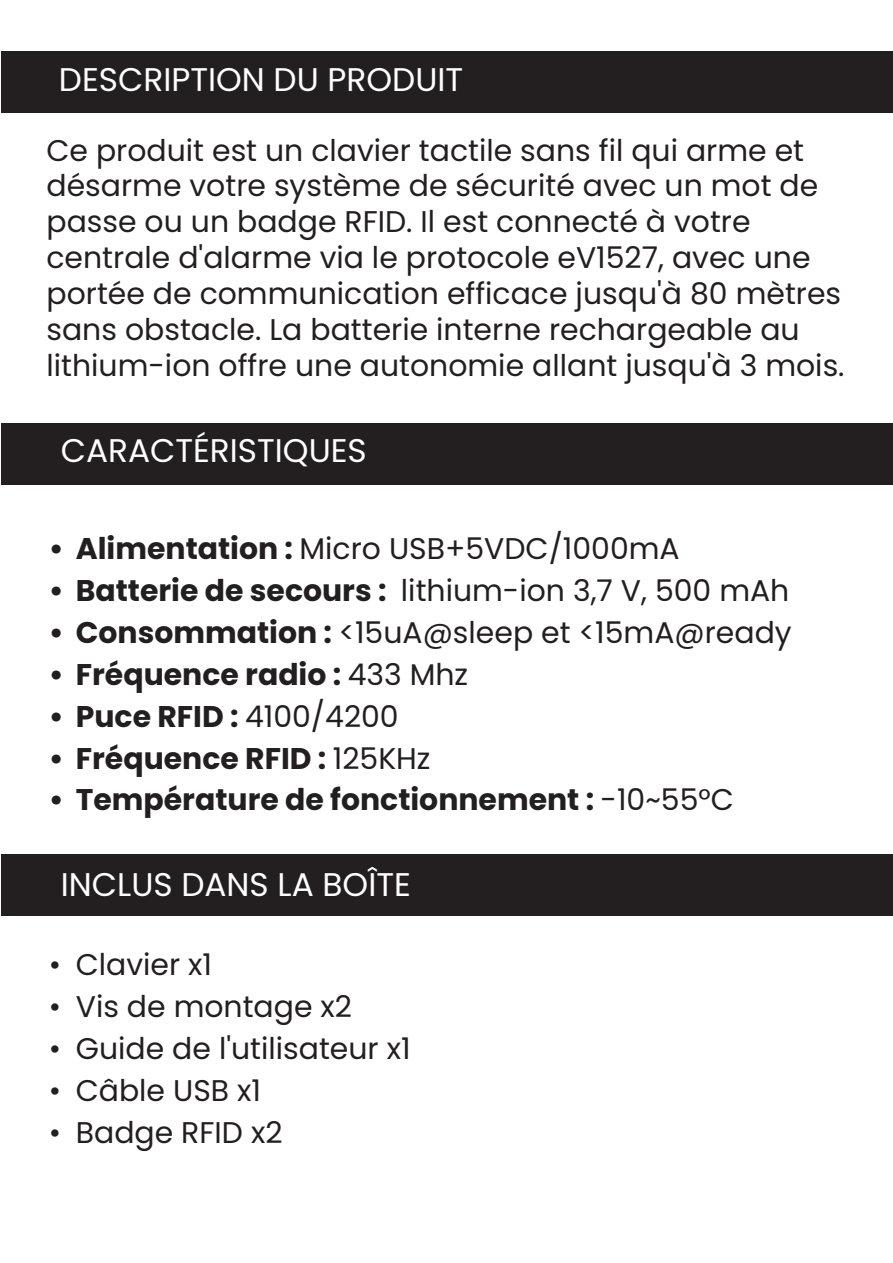
<style>
.page{position:relative;width:893px;height:1263px;background:#fff}
.page>*{position:absolute;margin:0;border:0;box-sizing:border-box;transform-origin:0 0}
.t1{font:32.7px "Poppins";color:#fff}
.t2{font:29.85px/35.8px "Poppins";color:#231f20}
.t3{font:700 29.85px "Poppins";color:#231f20}
.s1{font-weight:700}
.s2{font-weight:400}
</style>
<div class="page">
<div style="left:1px;top:51px;width:892px;height:61px;background:#231f20"></div>
<div style="left:1px;top:423px;width:892px;height:62px;background:#231f20"></div>
<div style="left:1px;top:854px;width:892px;height:61px;background:#231f20"></div>
<p class="t1" style="left:59px;top:61px;width:406px">DESCRIPTION DU PRODUIT</p>
<p class="t2" style="left:46px;top:132px;width:799px">Ce produit est un clavier tactile sans fil qui arme et désarme votre système de sécurité avec un mot de passe ou un badge RFID. Il est connecté à votre centrale d'alarme via le protocole eV1527, avec une portée de communication efficace jusqu'à 80 mètres sans obstacle. La batterie interne rechargeable au lithium-ion offre une autonomie allant jusqu'à 3 mois.</p>
<p class="t1" style="left:61px;top:432px;width:307px">CARACTÉRISTIQUES</p>
<p class="t2" style="left:49px;top:531px;width:632px"><span class="s1">• Alimentation :</span> Micro USB+5VDC/1000mA</p>
<p class="t2" style="left:49px;top:573px;width:742px"><span class="s1">• Batterie de secours :</span> lithium-ion 3,7 V, 500 mAh</p>
<p class="t2" style="left:49px;top:615px;width:744px"><span class="s1">• Consommation :</span> &lt;15uA@sleep et &lt;15mA@ready</p>
<p class="t3" style="left:49px;top:657px;width:421px">• Fréquence radio : <span class="s2">433 Mhz</span></p>
<p class="t3" style="left:49px;top:699px;width:351px">• Puce RFID : <span class="s2">4100/4200</span></p>
<p class="t3" style="left:49px;top:741px;width:383px">• Fréquence RFID : <span class="s2">125KHz</span></p>
<p class="t3" style="left:49px;top:782px;width:686px">• Température de fonctionnement : <span class="s2">-10~55°C</span></p>
<p class="t1" style="left:61px;top:865px;width:352px">INCLUS DANS LA BOÎTE</p>
<p class="t2" style="left:49px;top:947px;width:165px">• Clavier x1</p>
<p class="t2" style="left:49px;top:989px;width:305px">• Vis de montage x2</p>
<p class="t2" style="left:49px;top:1031px;width:363px">• Guide de l'utilisateur x1</p>
<p class="t2" style="left:49px;top:1072px;width:214px">• Câble USB x1</p>
<p class="t2" style="left:49px;top:1114px;width:235px">• Badge RFID x2</p>
</div>
